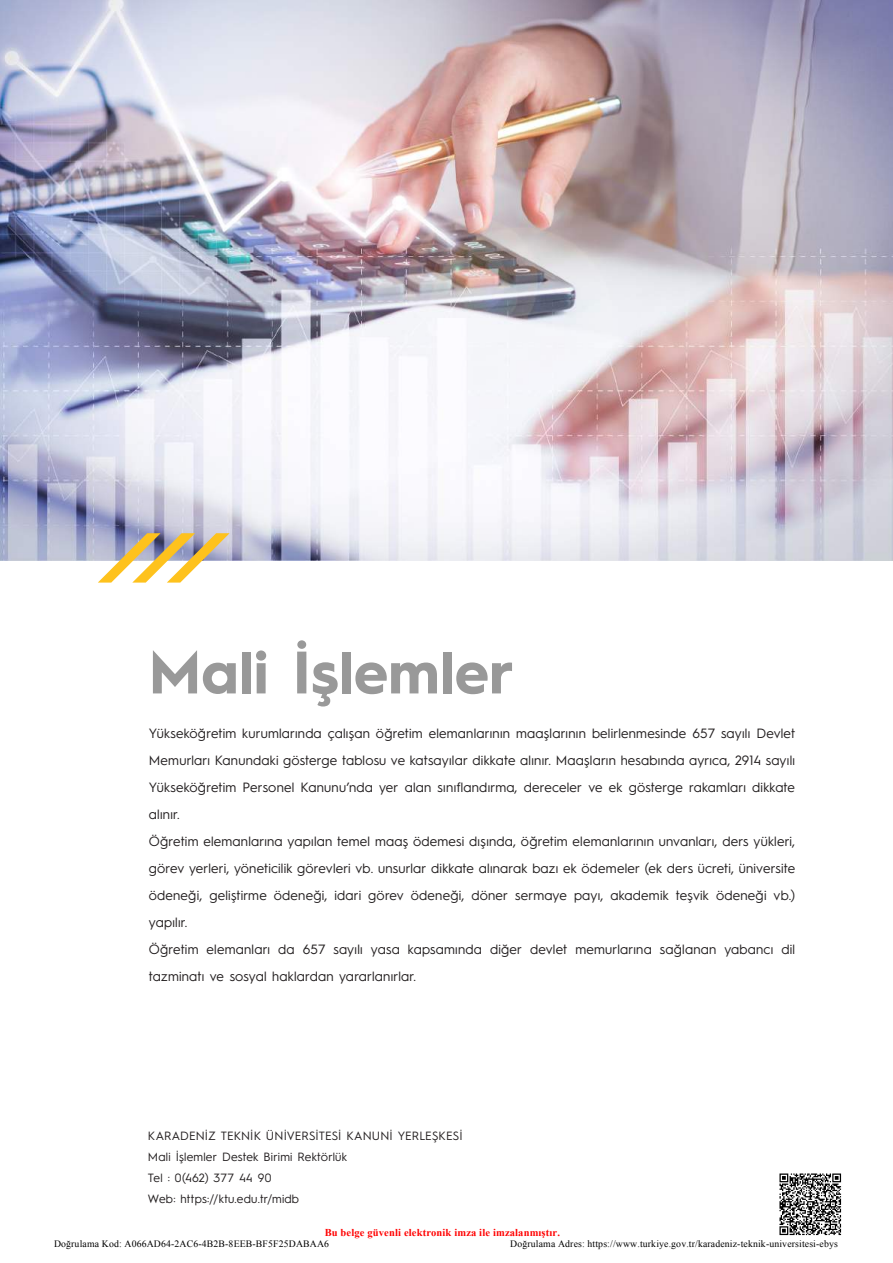
<style>
.page{position:relative;width:893px;height:1263px;background:#fff}
.page>*{position:absolute;margin:0;border:0;box-sizing:border-box;transform-origin:0 0}
.t1{font:700 60px "Hurme Geometric Sans 1";color:#999}
.t2{font:13.5px/27px "Hurme Geometric Sans 1";letter-spacing:.015em;color:#231f20}
.t3{font:12px/21px "Hurme Geometric Sans 1";letter-spacing:.015em;color:#231f20}
.t4{font:700 10.5px "Times New Roman";letter-spacing:.015em;color:#f00}
.t5{font:9.75px "Times New Roman";letter-spacing:.015em;color:#000}
</style>
<div class="page">
<img style="left:0;top:0;width:893px;height:560px">
<svg style="left:98px;top:533px;width:132px;height:50px"></svg>
<img style="left:779px;top:1173px;width:63px;height:63px">
<h1 class="t1" style="left:149px;top:630px;width:366px">Mali İşlemler</h1>
<p class="t2" style="left:149px;top:719px;width:648px">Yükseköğretim kurumlarında çalışan öğretim elemanlarının maaşlarının belirlenmesinde 657 sayılı Devlet Memurları Kanundaki gösterge tablosu ve katsayılar dikkate alınır. Maaşların hesabında ayrıca, 2914 sayılı Yükseköğretim Personel Kanunu’nda yer alan sınıflandırma, dereceler ve ek gösterge rakamları dikkate alınır.<br>Öğretim elemanlarına yapılan temel maaş ödemesi dışında, öğretim elemanlarının unvanları, ders yükleri, görev yerleri, yöneticilik görevleri vb. unsurlar dikkate alınarak bazı ek ödemeler (ek ders ücreti, üniversite ödeneği, geliştirme ödeneği, idari görev ödeneği, döner sermaye payı, akademik teşvik ödeneği vb.) yapılır.<br>Öğretim elemanları da 657 sayılı yasa kapsamında diğer devlet memurlarına sağlanan yabancı dil tazminatı ve sosyal haklardan yararlanırlar.</p>
<p class="t3" style="left:148px;top:1124px;width:316px">KARADENİZ TEKNİK ÜNİVERSİTESİ KANUNİ YERLEŞKESİ Mali İşlemler Destek Birimi Rektörlük<br>Tel : 0(462) 377 44 90<br>Web: https://ktu.edu.tr/midb</p>
<p class="t4" style="left:325px;top:1226px;width:237px">Bu belge güvenli elektronik imza ile imzalanmıştır.</p>
<p class="t5" style="left:54px;top:1238px;width:277px">Doğrulama Kod: A066AD64-2AC6-4B2B-8EEB-BF5F25DABAA6</p>
<p class="t5" style="left:510px;top:1238px;width:329px">Doğrulama Adres: https://www.turkiye.gov.tr/karadeniz-teknik-universitesi-ebys</p>
</div>
